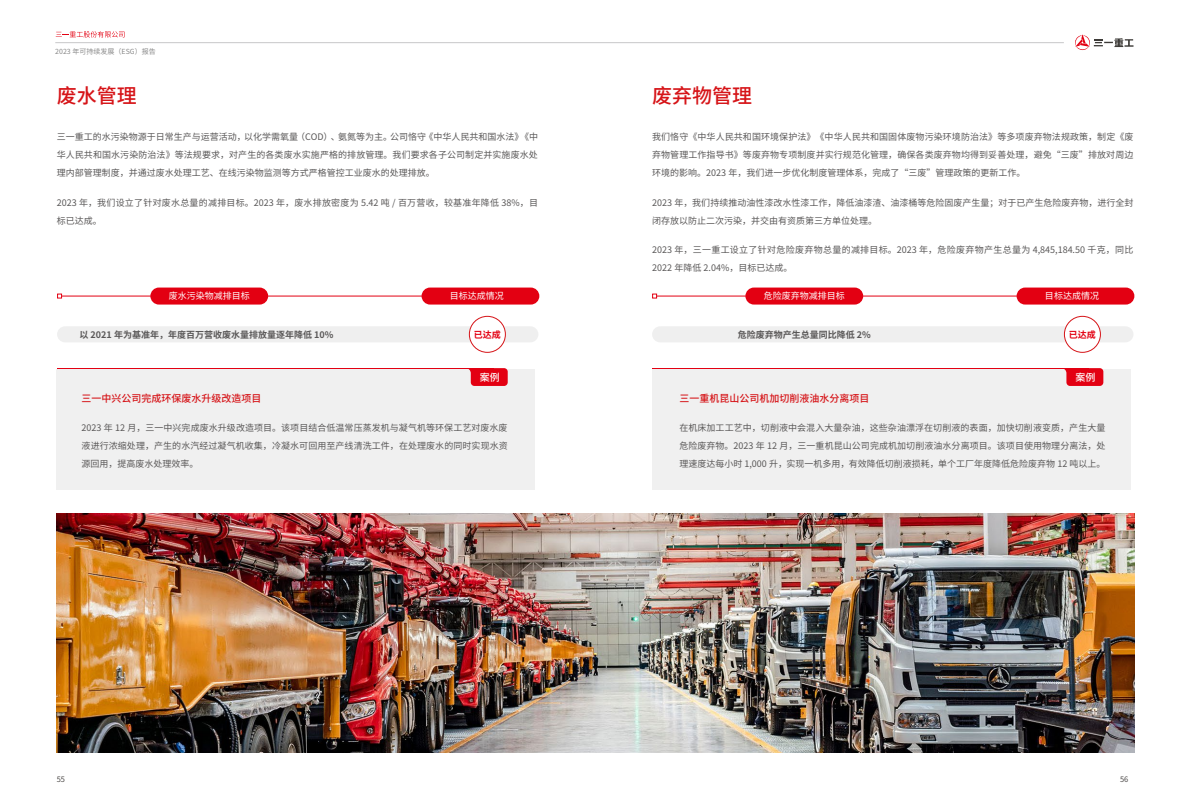
<style>
.page{position:relative;width:1191px;height:808px;background:#fff}
.page>*{position:absolute;margin:0;border:0;box-sizing:border-box;transform-origin:0 0}
.t1{font:500 20px "Source Han Sans CN";color:#d61418}
.t2{font:500 10px "Source Han Sans CN";color:#d61418}
.t3{font:500 10px "Source Han Sans CN";color:#fff}
.t4{font:9px/18px "Source Han Sans CN";color:#595757;text-align:justify}
.t5{font:9px/18px "Source Han Sans CN";letter-spacing:.035em;color:#595757}
.t6{font:9px/18px "Source Han Sans CN";letter-spacing:.025em;color:#595757}
.t7{font:700 9px "Source Han Sans CN";color:#595757}
.t8{font:9px "Source Han Sans CN";color:#fff}
.t9{font:700 9px "Source Han Sans CN";color:#e30012}
.t10{font:7.5px "Source Han Sans CN";color:#4c4948}
.t11{font:7px "Source Han Sans CN";color:#898989}
</style>
<div class="page">
<svg style="left:56px;top:31px;width:68px;height:7px"></svg>
<hr style="left:55px;top:42px;width:1008px;height:1px;background:#c7c7c9">
<svg style="left:1075px;top:35px;width:58px;height:15px"></svg>
<hr style="left:62px;top:296px;width:476px;height:1px;background:#e30012">
<svg style="left:57px;top:294px;width:5px;height:5px"></svg>
<hr style="left:656px;top:296px;width:477px;height:1px;background:#e30012">
<svg style="left:652px;top:294px;width:5px;height:5px"></svg>
<div style="left:150px;top:288px;width:118px;height:17px;background:#e30012;border-radius:9px"></div>
<div style="left:745px;top:288px;width:118px;height:17px;background:#e30012;border-radius:9px"></div>
<div style="left:421px;top:288px;width:118px;height:17px;background:#e30012;border-radius:9px"></div>
<div style="left:1016px;top:288px;width:118px;height:17px;background:#e30012;border-radius:9px"></div>
<div style="left:57px;top:326px;width:481px;height:16px;background:#efefef;border-radius:8px"></div>
<div style="left:652px;top:326px;width:481px;height:16px;background:#efefef;border-radius:8px"></div>
<div style="left:469px;top:316px;width:36px;height:36px;background:#fff;border-radius:50%"></div>
<div style="left:469px;top:316px;width:37px;height:37px;border:1px solid #d61418;border-radius:50%"></div>
<div style="left:1064px;top:316px;width:36px;height:36px;background:#fff;border-radius:50%"></div>
<div style="left:1064px;top:316px;width:37px;height:37px;border:1px solid #d61418;border-radius:50%"></div>
<div style="left:57px;top:368px;width:436px;height:19px;background:#e30012"></div>
<div style="left:652px;top:368px;width:437px;height:19px;background:#e30012"></div>
<div style="left:56px;top:369px;width:478px;height:121px;background:#f0f0f0"></div>
<div style="left:652px;top:369px;width:478px;height:121px;background:#f0f0f0"></div>
<svg style="left:468px;top:368px;width:40px;height:18px"></svg>
<svg style="left:1064px;top:368px;width:39px;height:18px"></svg>
<img style="left:56px;top:513px;width:1078px;height:239px">
<p class="t11" style="left:55px;top:48px;width:102px">2023 年可持续发展（ESG）报告</p>
<h1 class="t1" style="left:57px;top:84px;width:81px">废水管理</h1>
<p class="t4" style="left:57px;top:128px;width:483px">三一重工的水污染物源于日常生产与运营活动，以化学需氧量（COD）、氨氮等为主。公司恪守《中华人民共和国水法》《中华人民共和国水污染防治法》等法规要求，对产生的各类废水实施严格的排放管理。我们要求各子公司制定并实施废水处理内部管理制度，并通过废水处理工艺、在线污染物监测等方式严格管控工业废水的处理排放。</p>
<p class="t6" style="left:57px;top:194px;width:483px">2023 年，我们设立了针对废水总量的减排目标。2023 年，废水排放密度为 5.42 吨 / 百万营收，较基准年降低 38%，目标已达成。</p>
<h1 class="t1" style="left:652px;top:84px;width:101px">废弃物管理</h1>
<p class="t4" style="left:652px;top:128px;width:483px">我们恪守《中华人民共和国环境保护法》《中华人民共和国固体废物污染环境防治法》等多项废弃物法规政策，制定《废弃物管理工作指导书》等废弃物专项制度并实行规范化管理，确保各类废弃物均得到妥善处理，避免“三废”排放对周边环境的影响。2023 年，我们进一步优化制度管理体系，完成了“三废”管理政策的更新工作。</p>
<p class="t4" style="left:652px;top:194px;width:483px">2023 年，我们持续推动油性漆改水性漆工作，降低油漆渣、油漆桶等危险固废产生量；对于已产生危险废弃物，进行全封闭存放以防止二次污染，并交由有资质第三方单位处理。</p>
<p class="t5" style="left:652px;top:241px;width:483px">2023 年，三一重工设立了针对危险废弃物总量的减排目标。2023 年，危险废弃物产生总量为 4,845,184.50 千克，同比<br>2022 年降低 2.04%，目标已达成。</p>
<p class="t8" style="left:169px;top:291px;width:82px">废水污染物减排目标</p>
<p class="t8" style="left:450px;top:291px;width:55px">目标达成情况</p>
<p class="t8" style="left:764px;top:291px;width:82px">危险废弃物减排目标</p>
<p class="t8" style="left:1045px;top:291px;width:55px">目标达成情况</p>
<p class="t9" style="left:474px;top:330px;width:28px">已达成</p>
<p class="t9" style="left:1069px;top:330px;width:28px">已达成</p>
<p class="t7" style="left:79px;top:330px;width:256px">以 2021 年为基准年，年度百万营收废水量排放量逐年降低 10%</p>
<p class="t7" style="left:737px;top:330px;width:135px">危险废弃物产生总量同比降低 2%</p>
<p class="t3" style="left:480px;top:372px;width:21px">案例</p>
<p class="t3" style="left:1075px;top:372px;width:21px">案例</p>
<p class="t2" style="left:82px;top:393px;width:181px">三一中兴公司完成环保废水升级改造项目</p>
<p class="t2" style="left:679px;top:393px;width:191px">三一重机昆山公司机加切削液油水分离项目</p>
<p class="t4" style="left:82px;top:418px;width:428px">2023 年 12 月，三一中兴完成废水升级改造项目。该项目结合低温常压蒸发机与凝气机等环保工艺对废水废液进行浓缩处理，产生的水汽经过凝气机收集，冷凝水可回用至产线清洗工件，在处理废水的同时实现水资源回用，提高废水处理效率。</p>
<p class="t4" style="left:679px;top:418px;width:428px">在机床加工工艺中，切削液中会混入大量杂油，这些杂油漂浮在切削液的表面，加快切削液变质，产生大量危险废弃物。2023 年 12 月，三一重机昆山公司完成机加切削液油水分离项目。该项目使用物理分离法，处理速度达每小时 1,000 升，实现一机多用，有效降低切削液损耗，单个工厂年度降低危险废弃物 12 吨以上。</p>
<p class="t10" style="left:57px;top:775px;width:10px">55</p>
<p class="t10" style="left:1120px;top:775px;width:10px">56</p>
</div>
